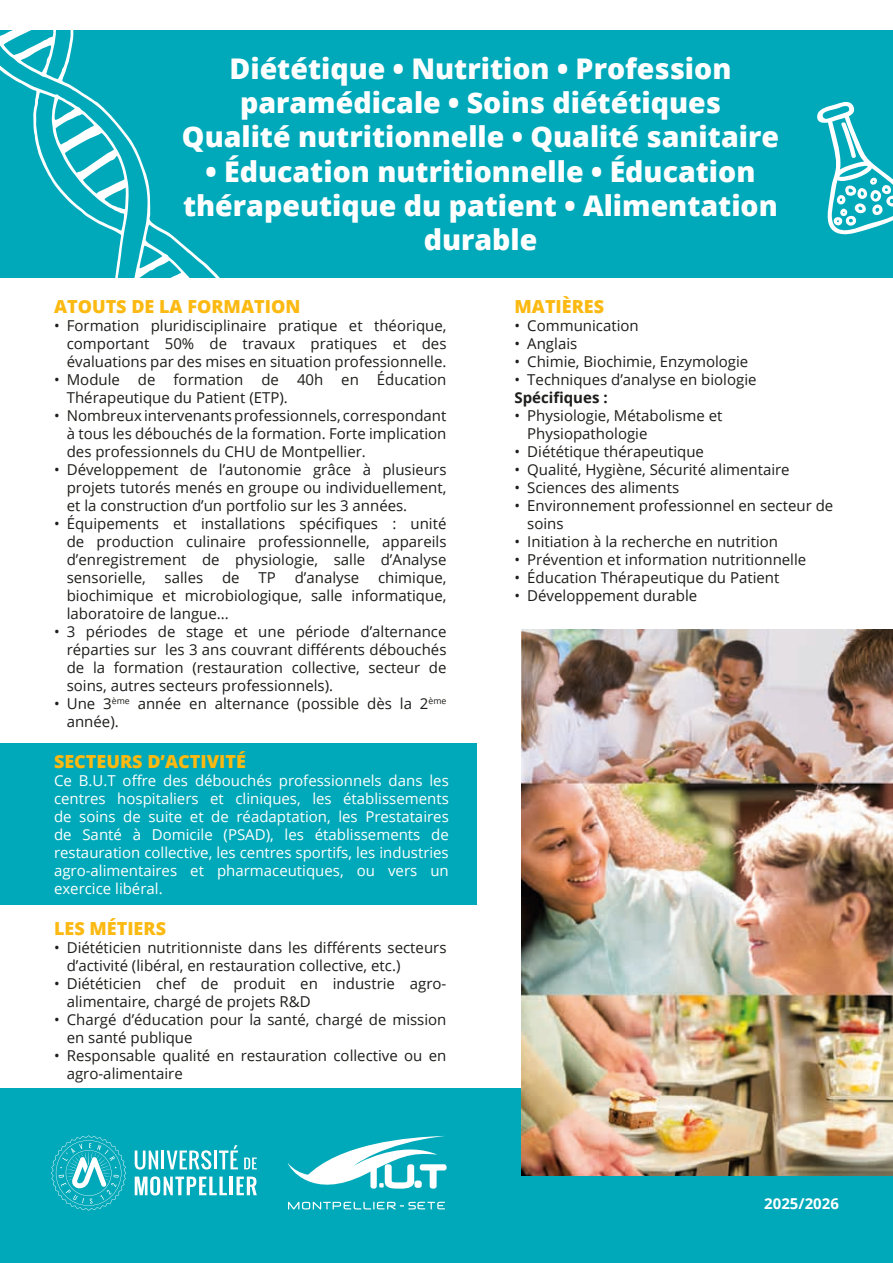
<style>
.page{position:relative;width:893px;height:1263px;background:#fff}
.page>*{position:absolute;margin:0;border:0;box-sizing:border-box;transform-origin:0 0}
.t1{font:800 28.5px/34.2px "Open Sans";color:#fff;text-align:center}
.t2{font:800 18px "Open Sans";color:#fbb911}
.t3{font:15px/18px "Open Sans";color:#1d1d1b}
.t4{font:15px/18px "Open Sans";color:#fff;text-align:justify}
.t5{font:700 15px "Open Sans";color:#1d1d1b}
.t6{font:700 15px "Open Sans";color:#fff}
</style>
<div class="page">
<div style="left:0;top:1089px;width:893px;height:174px;background:#00a9b9"></div>
<div style="left:0;top:30px;width:893px;height:247px;background:#00a9b9"></div>
<svg style="left:130px;top:139px;width:101px;height:139px"></svg>
<svg style="left:0;top:30px;width:130px;height:248px"></svg>
<img style="left:522px;top:629px;width:371px;height:546px">
<svg style="left:817px;top:102px;width:76px;height:133px"></svg>
<div style="left:0;top:744px;width:476px;height:161px;background:#00a9b9"></div>
<hr style="left:214px;top:1150px;width:3px;height:19px;background:#fff">
<svg style="left:219px;top:1145px;width:19px;height:24px"></svg>
<hr style="left:230px;top:1176px;width:3px;height:19px;background:#fff">
<svg style="left:237px;top:1176px;width:20px;height:19px"></svg>
<svg style="left:244px;top:1157px;width:13px;height:12px"></svg>
<svg style="left:135px;top:1150px;width:76px;height:19px"></svg>
<svg style="left:135px;top:1176px;width:92px;height:19px"></svg>
<svg style="left:51px;top:1135px;width:75px;height:75px"></svg>
<svg style="left:288px;top:1136px;width:159px;height:73px"></svg>
<h1 class="t1" style="left:182px;top:50px;width:599px">Diététique • Nutrition • Profession paramédicale • Soins diététiques<br>Qualité nutritionnelle • Qualité sanitaire</h1>
<h1 class="t1" style="left:183px;top:153px;width:596px">• Éducation nutritionnelle • Éducation thérapeutique du patient • Alimentation durable</h1>
<p class="t2" style="left:54px;top:293px;width:248px">ATOUTS DE LA FORMATION</p>
<p class="t3" style="left:67px;top:316px;width:381px;text-align:justify;text-indent:-13px">• Formation pluridisciplinaire pratique et théorique, comportant 50% de travaux pratiques et des évaluations par des mises en situation professionnelle.</p>
<p class="t3" style="left:67px;top:370px;width:381px;text-indent:-13px">• Module de formation de 40h en Éducation<br>Thérapeutique du Patient (ETP).</p>
<p class="t3" style="left:67px;top:406px;width:381px;text-align:justify;text-indent:-13px">• Nombreux intervenants professionnels, correspondant à tous les débouchés de la formation. Forte implication des professionnels du CHU de Montpellier.</p>
<p class="t3" style="left:67px;top:460px;width:381px;text-align:justify;text-indent:-13px">• Développement de l’autonomie grâce à plusieurs projets tutorés menés en groupe ou individuellement, et la construction d’un portfolio sur les 3 années.</p>
<p class="t3" style="left:67px;top:514px;width:381px;text-indent:-13px">• Équipements et installations spécifiques : unité de production culinaire professionnelle, appareils d’enregistrement de physiologie, salle d’Analyse sensorielle,</p>
<p class="t3" style="left:67px;top:568px;width:381px;text-align:justify;text-indent:311px">chimique, biochimique et microbiologique, salle informatique, laboratoire de langue...</p>
<p class="t3" style="left:67px;top:622px;width:381px;text-align:justify;text-indent:-13px">• 3 périodes de stage et une période d’alternance réparties sur les 3 ans couvrant différents débouchés de la formation (restauration collective, secteur de soins, autres secteurs professionnels).</p>
<p class="t3" style="left:67px;top:694px;width:381px;text-indent:-13px">• Une 3<sup>ème</sup> année en alternance (possible dès la 2<sup>ème </sup>année).</p>
<p class="t2" style="left:54px;top:748px;width:193px">SECTEURS D’ACTIVITÉ</p>
<p class="t4" style="left:54px;top:771px;width:396px">Ce B.U.T offre des débouchés professionnels dans les centres hospitaliers et cliniques, les établissements de soins de suite et de réadaptation, les Prestataires de Santé à Domicile (PSAD), les établissements de restauration collective, les centres sportifs, les industries agro-alimentaires et pharmaceutiques, ou vers un exercice libéral.</p>
<p class="t3" style="left:165px;top:568px;width:40px">salles</p>
<p class="t3" style="left:222px;top:568px;width:19px">de</p>
<p class="t3" style="left:259px;top:568px;width:19px">TP</p>
<p class="t3" style="left:295px;top:568px;width:66px">d’analyse</p>
<p class="t2" style="left:54px;top:915px;width:114px">LES MÉTIERS</p>
<p class="t3" style="left:67px;top:938px;width:381px;text-indent:-13px">• Diététicien nutritionniste dans les différents secteurs d’activité (libéral, en restauration collective, etc.)</p>
<p class="t3" style="left:67px;top:974px;width:381px;text-indent:-13px">• Diététicien chef de produit en industrie agro&shy;alimentaire, chargé de projets R&amp;D</p>
<p class="t3" style="left:67px;top:1010px;width:381px;text-indent:-13px">• Chargé d’éducation pour la santé, chargé de mission en santé publique</p>
<p class="t3" style="left:67px;top:1046px;width:381px;text-indent:-13px">• Responsable qualité en restauration collective ou en agro-alimentaire</p>
<p class="t2" style="left:514px;top:293px;width:91px">MATIÈRES</p>
<p class="t3" style="left:514px;top:316px;width:126px">• Communication</p>
<p class="t3" style="left:514px;top:334px;width:64px">• Anglais</p>
<p class="t3" style="left:514px;top:352px;width:235px">• Chimie, Biochimie, Enzymologie</p>
<p class="t3" style="left:514px;top:370px;width:244px">• Techniques d’analyse en biologie</p>
<p class="t5" style="left:514px;top:387px;width:95px">Spécifiques :</p>
<p class="t3" style="left:527px;top:406px;width:197px;text-indent:-13px">• Physiologie, Métabolisme et<br>Physiopathologie</p>
<p class="t3" style="left:514px;top:442px;width:191px">• Diététique thérapeutique</p>
<p class="t3" style="left:514px;top:460px;width:277px">• Qualité, Hygiène, Sécurité alimentaire</p>
<p class="t3" style="left:514px;top:478px;width:166px">• Sciences des aliments</p>
<p class="t3" style="left:527px;top:496px;width:308px;text-indent:-13px">• Environnement professionnel en secteur de soins</p>
<p class="t3" style="left:514px;top:532px;width:265px">• Initiation à la recherche en nutrition</p>
<p class="t3" style="left:514px;top:550px;width:293px">• Prévention et information nutritionnelle</p>
<p class="t3" style="left:514px;top:568px;width:266px">• Éducation Thérapeutique du Patient</p>
<p class="t3" style="left:514px;top:586px;width:184px">• Développement durable</p>
<p class="t6" style="left:764px;top:1193px;width:76px">2025/2026</p>
</div>
